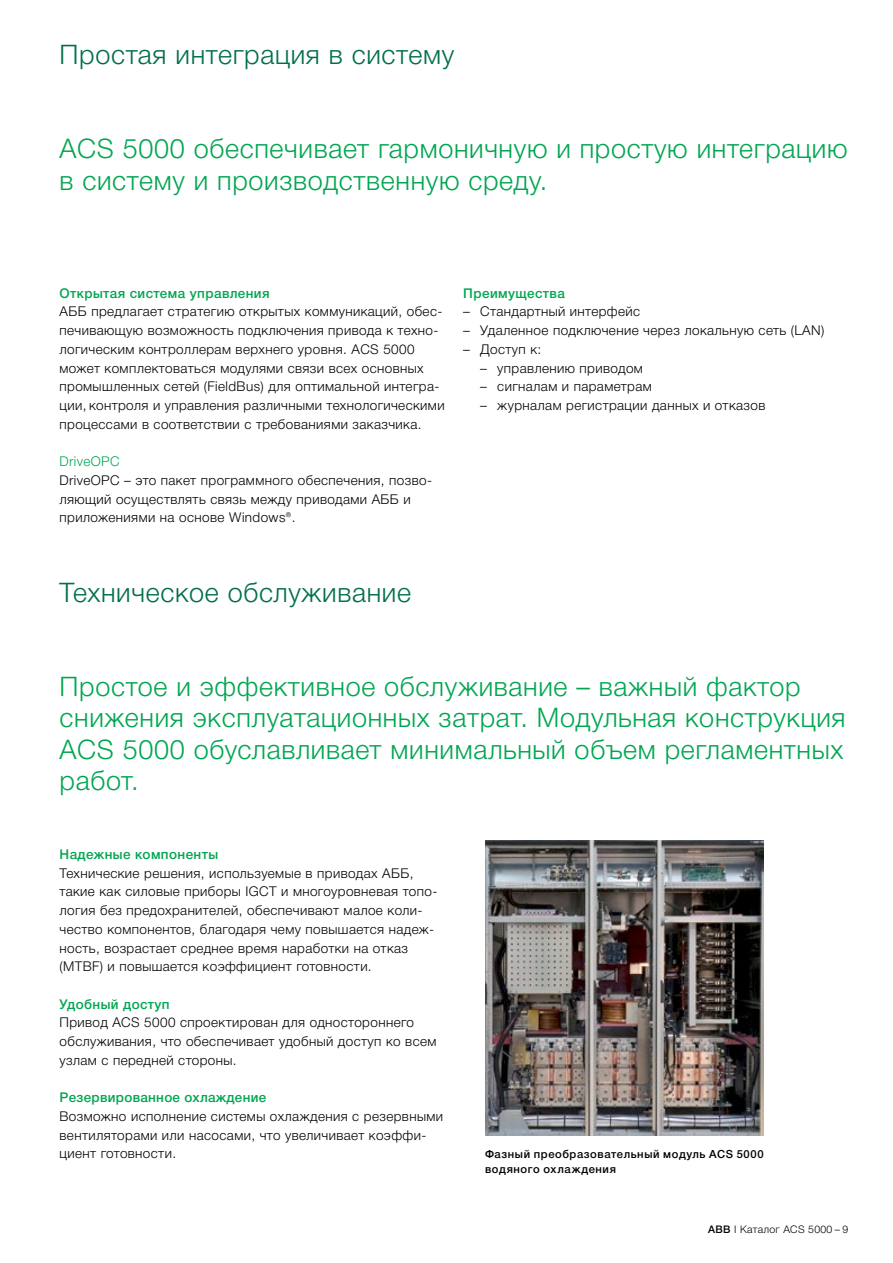
<style>
.page{position:relative;width:893px;height:1263px;background:#fff}
.page>*{position:absolute;margin:0;border:0;box-sizing:border-box;transform-origin:0 0}
.t1{font:300 27px/31.5px "Helvetica Neue Cyr";letter-spacing:.025em;color:#00a651}
.t2{font:300 27px "Helvetica Neue Cyr";letter-spacing:.025em;color:#006f4a}
.t3{font:300 13.5px/18.8px "Helvetica Neue Cyr";letter-spacing:.03em;color:#000}
.t4{font:500 13.5px "Helvetica Neue Cyr";letter-spacing:.03em;color:#00a651}
.t5{font:300 13.5px "Helvetica Neue Cyr";letter-spacing:.03em;color:#00a651}
.t6{font:500 11.25px/15px "Helvetica Neue Cyr";letter-spacing:.05em;color:#000}
.t7{font:300 10.5px "Helvetica Neue Cyr";letter-spacing:.03em;color:#000}
.s1{font-weight:500}
</style>
<div class="page">
<img style="left:485px;top:841px;width:279px;height:295px">
<h1 class="t2" style="left:60px;top:40px;width:396px">Простая интеграция в систему</h1>
<h1 class="t1" style="left:60px;top:133px;width:790px">ACS 5000 обеспечивает гармоничную и простую интеграцию в систему и производственную среду.</h1>
<p class="t4" style="left:60px;top:285px;width:212px">Открытая система управления</p>
<p class="t3" style="left:60px;top:302px;width:387px">АББ предлагает стратегию открытых коммуникаций, обес&shy;печивающую возможность подключения привода к техно&shy;логическим контроллерам верхнего уровня. ACS 5000 может комплектоваться модулями связи всех основных промышленных сетей (FieldBus) для оптимальной интегра&shy;ции, контроля и управления различными технологическими процессами в соответствии с требованиями заказчика.</p>
<p class="t5" style="left:60px;top:454px;width:62px">DriveOPC</p>
<p class="t3" style="left:60px;top:471px;width:374px">DriveOPC – это пакет программного обеспечения, позво&shy;ляющий осуществлять связь между приводами AББ и приложениями на основе Windows®.</p>
<p class="t4" style="left:463px;top:286px;width:103px">Преимущества</p>
<p class="t3" style="left:463px;top:302px;width:178px">– Стандартный интерфейс</p>
<p class="t3" style="left:463px;top:321px;width:362px">– Удаленное подключение через локальную сеть (LAN)</p>
<p class="t3" style="left:463px;top:340px;width:80px">– Доступ к:</p>
<p class="t3" style="left:480px;top:358px;width:164px">– управлению приводом</p>
<p class="t3" style="left:480px;top:377px;width:173px">– сигналам и параметрам</p>
<p class="t3" style="left:480px;top:396px;width:287px">– журналам регистрации данных и отказов</p>
<h1 class="t2" style="left:60px;top:577px;width:353px">Техническое обслуживание</h1>
<h1 class="t1" style="left:60px;top:671px;width:788px">Простое и эффективное обслуживание – важный фактор снижения эксплуатационных затрат. Модульная конструкция ACS 5000 обуславливает минимальный объем регламентных работ.</h1>
<p class="t4" style="left:60px;top:847px;width:160px">Надежные компоненты</p>
<p class="t3" style="left:60px;top:864px;width:379px">Технические решения, используемые в приводах АББ, такие как силовые приборы IGCT и многоуровневая топо&shy;логия без предохранителей, обеспечивают малое коли&shy;чество компонентов, благодаря чему повышается надеж&shy;ность, возрастает среднее время наработки на отказ (MTBF) и повышается коэффициент готовности.</p>
<p class="t4" style="left:60px;top:996px;width:112px">Удобный доступ</p>
<p class="t3" style="left:60px;top:1013px;width:378px">Привод ACS 5000 спроектирован для одностороннего обслуживания, что обеспечивает удобный доступ ко всем узлам с передней стороны.</p>
<p class="t4" style="left:60px;top:1090px;width:208px">Резервированное охлаждение</p>
<p class="t3" style="left:60px;top:1107px;width:385px">Возможно исполнение системы охлаждения с резервными вентиляторами или насосами, что увеличивает коэффи&shy;циент готовности.</p>
<p class="t6" style="left:485px;top:1147px;width:280px">Фазный преобразовательный модуль ACS 5000 водяного охлаждения</p>
<p class="t7" style="left:708px;top:1224px;width:142px"><span class="s1">ABB</span> I Каталог ACS 5000 – 9</p>
</div>
